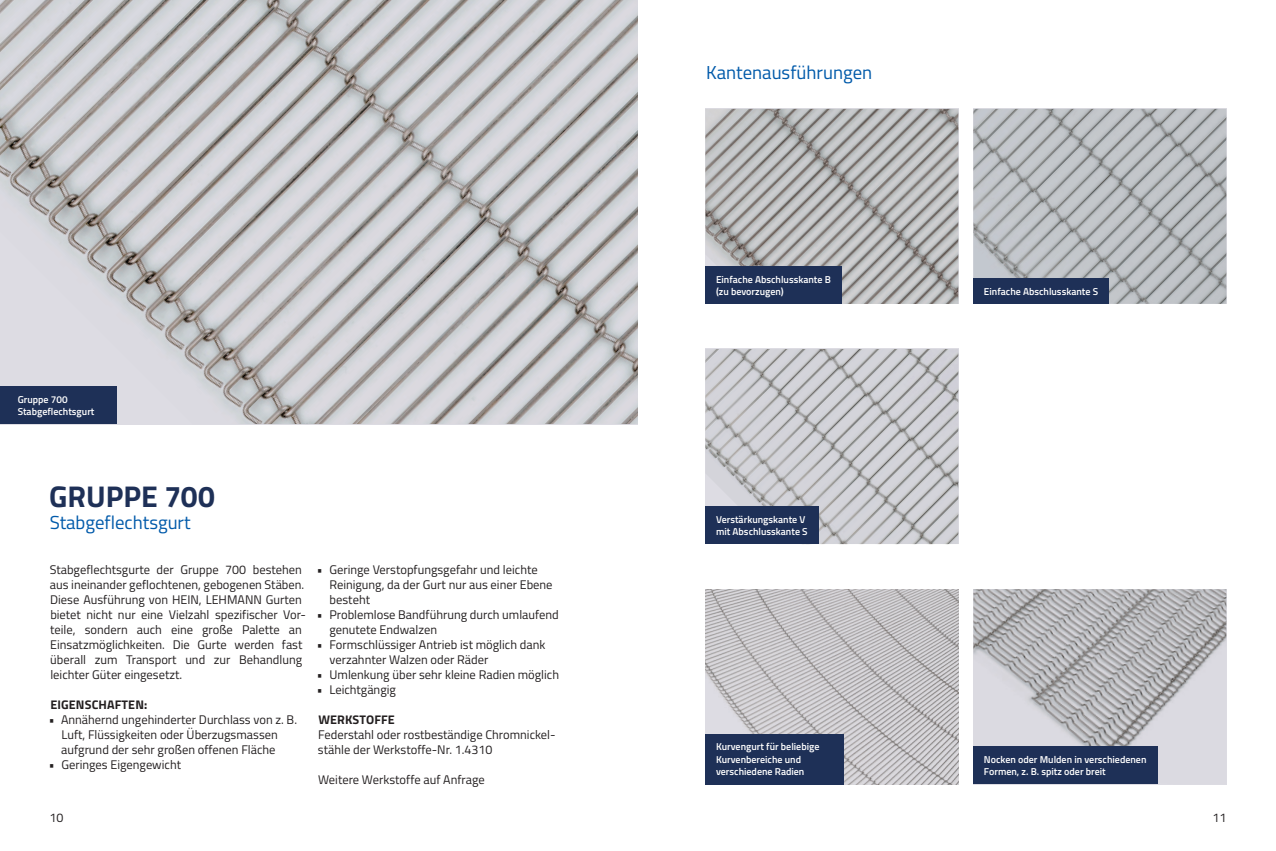
<style>
.page{position:relative;width:1276px;height:851px;background:#fff}
.page>*{position:absolute;margin:0;border:0;box-sizing:border-box;transform-origin:0 0}
.t1{font:700 30px "Titillium";color:#1e3057}
.t2{font:18.75px "Titillium";color:#015aaa}
.t3{font:12.5px/15px "Titillium";color:#231f20}
.t4{font:700 12.5px "Titillium";letter-spacing:.01em;color:#231f20}
.t5{font:600 10px/12.5px "Titillium";color:#fff}
</style>
<div class="page">
<svg style="left:973px;top:108px;width:253px;height:195px;background:#b4b7bb"></svg>
<svg style="left:705px;top:108px;width:253px;height:195px;background:#b1b1b1"></svg>
<svg style="left:0;top:0;width:638px;height:424px;background:#c4c4c7"></svg>
<svg style="left:705px;top:348px;width:253px;height:195px;background:#c5c5c9"></svg>
<svg style="left:705px;top:589px;width:253px;height:195px;background:#c4c1c4"></svg>
<svg style="left:973px;top:589px;width:253px;height:195px;background:#bdbdc1"></svg>
<div style="left:705px;top:266px;width:136px;height:38px;background:#1e3057"></div>
<div style="left:973px;top:279px;width:135px;height:25px;background:#1e3057"></div>
<div style="left:705px;top:506px;width:114px;height:38px;background:#1e3057"></div>
<div style="left:705px;top:734px;width:139px;height:50px;background:#1e3057"></div>
<div style="left:973px;top:746px;width:184px;height:38px;background:#1e3057"></div>
<div style="left:0;top:386px;width:116px;height:38px;background:#1e3057"></div>
<p class="t5" style="left:18px;top:392px;width:78px">Gruppe 700<br>Stabgeflechtsgurt</p>
<h1 class="t1" style="left:49px;top:473px;width:167px">GRUPPE 700</h1>
<h2 class="t2" style="left:50px;top:508px;width:142px">Stabgeflechtsgurt</h2>
<p class="t3" style="left:50px;top:561px;width:256px">Stabgeflechtsgurte der Gruppe 700 bestehen aus ineinander geflochtenen, gebogenen Stäben.<br>Diese Ausführung von HEIN, LEHMANN Gurten bietet nicht nur eine Vielzahl spezifischer Vor&shy;teile, sondern auch eine große Palette an Einsatzmöglichkeiten. Die Gurte werden fast überall zum Transport und zur Behandlung leichter Güter eingesetzt.</p>
<p class="t4" style="left:50px;top:695px;width:98px">EIGENSCHAFTEN:</p>
<p class="t3" style="left:61px;top:711px;width:237px;text-indent:-13px">• Annähernd ungehinderter Durchlass von z. B.<br>Luft, Flüssigkeiten oder Überzugsmassen aufgrund der sehr großen offenen Fläche</p>
<p class="t3" style="left:49px;top:756px;width:134px">• Geringes Eigengewicht</p>
<p class="t3" style="left:329px;top:561px;width:225px;text-indent:-13px">• Geringe Verstopfungsgefahr und leichte<br>Reinigung, da der Gurt nur aus einer Ebene besteht</p>
<p class="t3" style="left:329px;top:606px;width:231px;text-indent:-13px">• Problemlose Bandführung durch umlaufend genutete Endwalzen</p>
<p class="t3" style="left:329px;top:636px;width:217px;text-indent:-13px">• Formschlüssiger Antrieb ist möglich dank verzahnter Walzen oder Räder</p>
<p class="t3" style="left:317px;top:666px;width:244px">• Umlenkung über sehr kleine Radien möglich</p>
<p class="t3" style="left:317px;top:681px;width:81px">• Leichtgängig</p>
<p class="t4" style="left:318px;top:710px;width:78px">WERKSTOFFE</p>
<p class="t3" style="left:318px;top:726px;width:239px">Federstahl oder rostbeständige Chromnickel&shy;stähle der Werkstoffe-Nr. 1.4310</p>
<p class="t3" style="left:318px;top:771px;width:168px">Weitere Werkstoffe auf Anfrage</p>
<h2 class="t2" style="left:706px;top:58px;width:168px">Kantenausführungen</h2>
<p class="t5" style="left:716px;top:272px;width:116px">Einfache Abschlusskante B (zu bevorzugen)</p>
<p class="t5" style="left:716px;top:512px;width:93px">Verstärkungskante V mit Abschlusskante S</p>
<p class="t5" style="left:716px;top:740px;width:105px">Kurvengurt für beliebige<br>Kurvenbereiche und verschiedene Radien</p>
<p class="t5" style="left:984px;top:285px;width:116px">Einfache Abschlusskante S</p>
<p class="t5" style="left:984px;top:752px;width:164px">Nocken oder Mulden in verschiedenen<br>Formen, z. B. spitz oder breit</p>
<p class="t3" style="left:50px;top:809px;width:16px">10</p>
<p class="t3" style="left:1212px;top:809px;width:16px">11</p>
</div>
